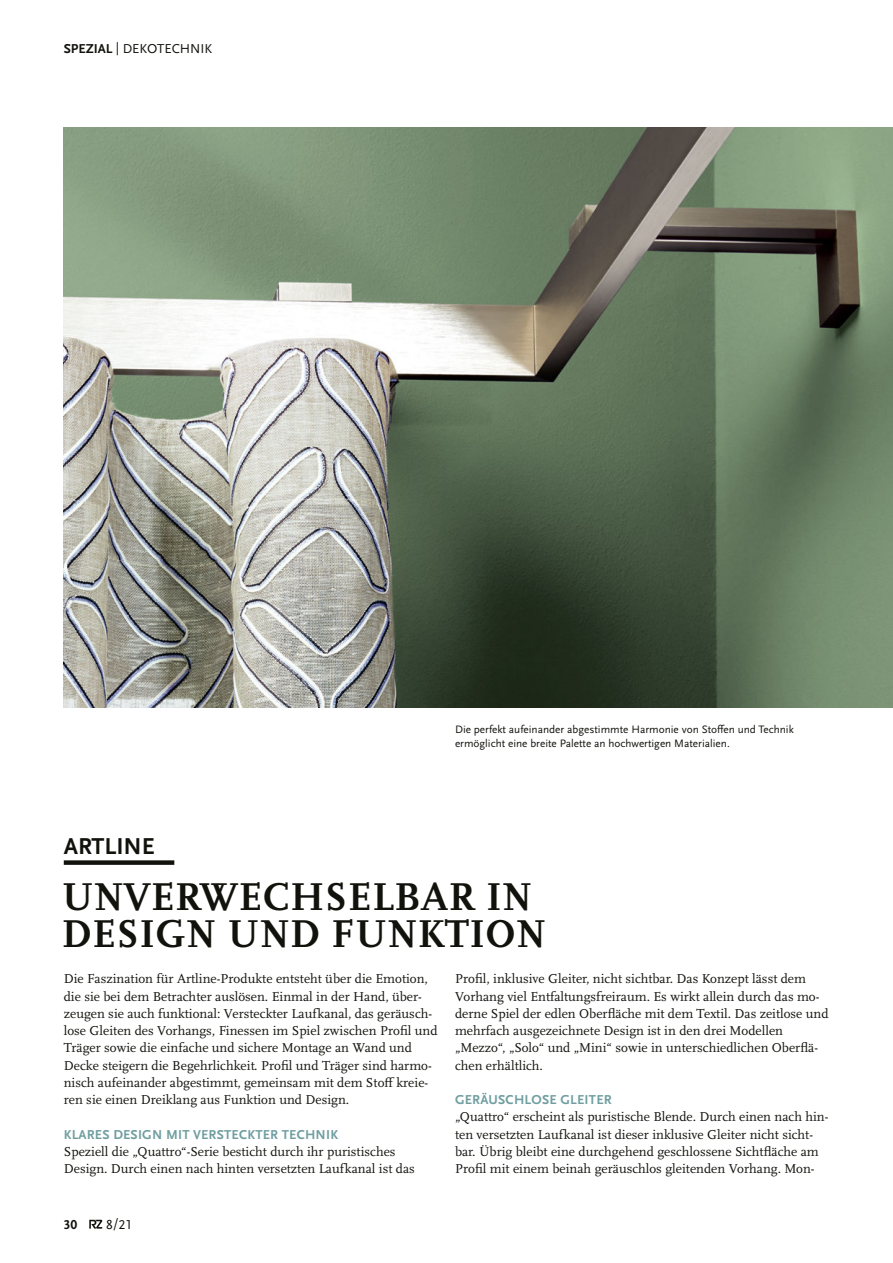
<style>
.page{position:relative;width:893px;height:1263px;background:#fff}
.page>*{position:absolute;margin:0;border:0;box-sizing:border-box;transform-origin:0 0}
.t1{font:700 40.5px/37.5px "Scala OT";letter-spacing:.015em;color:#12120d}
.t2{font:700 24px "Scala Sans OT";color:#12120d}
.t3{font:13.5px/17.2px "Scala OT";color:#12120d}
.t4{font:700 13.5px "Scala Sans OT";letter-spacing:.015em;color:#709ea0}
.t5{font:13.5px "Scala Sans OT";color:#12120d}
.t6{font:700 13.5px "Scala Sans OT";color:#12120d}
.t7{font:11.25px/14.2px "Scala Sans OT";color:#12120d}
.s1{font-weight:700}
</style>
<div class="page">
<img style="left:64px;top:128px;width:829px;height:579px">
<img style="left:892px;top:127px;width:1px;height:408px">
<div style="left:64px;top:860px;width:110px;height:5px;background:#12120d"></div>
<svg style="left:89px;top:1220px;width:13px;height:8px"></svg>
<p class="t5" style="left:64px;top:43px;width:150px"><span class="s1">SPEZIAL</span> | DEKOTECHNIK</p>
<h2 class="t2" style="left:64px;top:837px;width:92px">ARTLINE</h2>
<p class="t7" style="left:455px;top:723px;width:340px">Die perfekt aufeinander abgestimmte Harmonie von Stoffen und Technik ermöglicht eine breite Palette an hochwertigen Materialien.</p>
<h1 class="t1" style="left:62px;top:881px;width:486px">UNVERWECHSELBAR IN<br>DESIGN UND FUNKTION</h1>
<p class="t3" style="left:64px;top:971px;width:375px">Die Faszination für Artline-Produkte entsteht über die Emotion, die sie bei dem Betrachter auslösen. Einmal in der Hand, über&shy;zeugen sie auch funktional: Versteckter Laufkanal, das geräusch&shy;lose Gleiten des Vorhangs, Finessen im Spiel zwischen Profil und Träger sowie die einfache und sichere Montage an Wand und Decke steigern die Begehrlichkeit. Profil und Träger sind harmo&shy;nisch aufeinander abgestimmt, gemeinsam mit dem Stoff kreie&shy;ren sie einen Dreiklang aus Funktion und Design.</p>
<p class="t4" style="left:64px;top:1129px;width:276px">KLARES DESIGN MIT VERSTECKTER TECHNIK</p>
<p class="t3" style="left:64px;top:1144px;width:353px">Speziell die „Quattro“-Serie besticht durch ihr puristisches<br>Design. Durch einen nach hinten versetzten Laufkanal ist das</p>
<p class="t6" style="left:64px;top:1219px;width:15px">30</p>
<p class="t5" style="left:106px;top:1219px;width:27px">8/21</p>
<p class="t3" style="left:455px;top:971px;width:375px">Profil, inklusive Gleiter, nicht sichtbar. Das Konzept lässt dem Vorhang viel Entfaltungsfreiraum. Es wirkt allein durch das mo&shy;derne Spiel der edlen Oberfläche mit dem Textil. Das zeitlose und mehrfach ausgezeichnete Design ist in den drei Modellen „Mezzo“, „Solo“ und „Mini“ sowie in unterschiedlichen Oberflä&shy;chen erhältlich.</p>
<p class="t4" style="left:455px;top:1094px;width:158px">GERÄUSCHLOSE GLEITER</p>
<p class="t3" style="left:455px;top:1109px;width:375px">„Quattro“ erscheint als puristische Blende. Durch einen nach hin&shy;ten versetzten Laufkanal ist dieser inklusive Gleiter nicht sicht&shy;bar. Übrig bleibt eine durchgehend geschlossene Sichtfläche am Profil mit einem beinah geräuschlos gleitenden Vorhang. Mon-</p>
</div>
